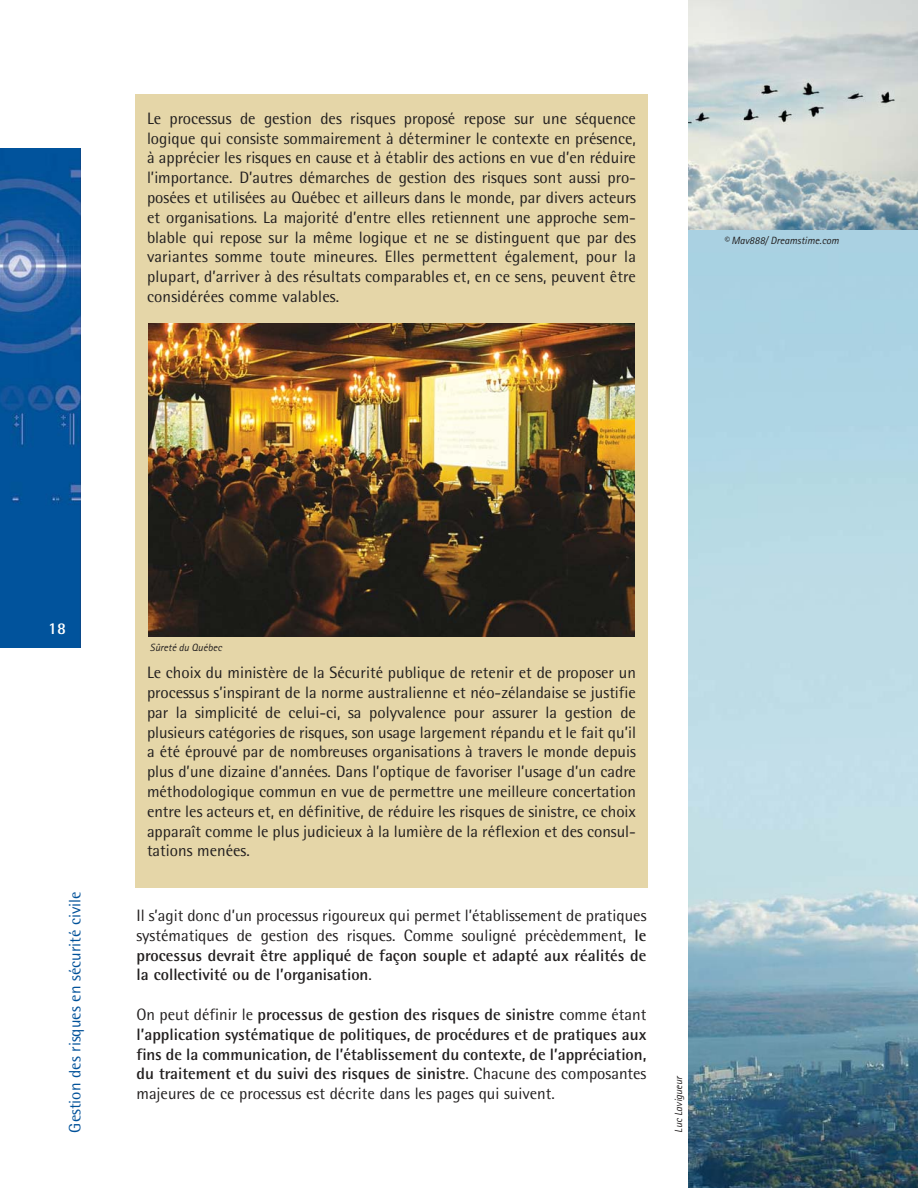
<style>
.page{position:relative;width:918px;height:1188px;background:#fff}
.page>*{position:absolute;margin:0;border:0;box-sizing:border-box;transform-origin:0 0}
.t1{font:16.5px/19.8px "Rotis Semi Sans";color:#221f1f;text-align:justify}
.t2{font:700 16.5px/19.8px "Rotis Semi Sans";color:#221f1f;text-align:justify}
.t3{font:16.5px "Rotis Semi Sans";color:#005199}
.t4{font:700 16.5px "Rotis Semi Sans";color:#fff}
.t5{font:italic 10.5px "Rotis Sans Serif";color:#221f1f}
.s1{font-weight:700}
.s2{font-weight:400}
</style>
<div class="page">
<img style="left:688px;top:230px;width:230px;height:958px">
<img style="left:0;top:148px;width:81px;height:500px">
<img style="left:688px;top:0;width:230px;height:230px">
<div style="left:135px;top:94px;width:513px;height:794px;background:#e5d6a8"></div>
<img style="left:148px;top:324px;width:486px;height:313px">
<p class="t1" style="left:147px;top:110px;width:491px">Le processus de gestion des risques proposé repose sur une séquence logique qui consiste sommairement à déterminer le contexte en présence, à apprécier les risques en cause et à établir des actions en vue d’en réduire l’importance. D’autres démarches de gestion des risques sont aussi pro&shy;posées et utilisées au Québec et ailleurs dans le monde, par divers acteurs et organisations. La majorité d’entre elles retiennent une approche sem&shy;blable qui repose sur la même logique et ne se distinguent que par des variantes somme toute mineures. Elles permettent également, pour la plupart, d’arriver à des résultats comparables et, en ce sens, peuvent être considérées comme valables.</p>
<p class="t5" style="left:724px;top:237px;width:117px">© Mav888/ Dreamstime.com</p>
<p class="t4" style="left:48px;top:622px;width:19px">18</p>
<p class="t3" style="left:69px;top:1132px;width:243px;rotate:-90deg">Gestion des risques en sécurité civile</p>
<p class="t5" style="left:150px;top:644px;width:73px">Sûreté du Québec</p>
<p class="t1" style="left:147px;top:664px;width:491px">Le choix du ministère de la Sécurité publique de retenir et de proposer un processus s’inspirant de la norme australienne et néo-zélandaise se justifie par la simplicité de celui-ci, sa polyvalence pour assurer la gestion de plusieurs catégories de risques, son usage largement répandu et le fait qu’il a été éprouvé par de nombreuses organisations à travers le monde depuis plus d’une dizaine d’années. Dans l’optique de favoriser l’usage d’un cadre méthodologique commun en vue de permettre une meilleure concertation entre les acteurs et, en définitive, de réduire les risques de sinistre, ce choix apparaît comme le plus judicieux à la lumière de la réflexion et des consul&shy;tations menées.</p>
<p class="t1" style="left:136px;top:907px;width:512px">Il s’agit donc d’un processus rigoureux qui permet l’établissement de pratiques systématiques de gestion des risques. Comme souligné précèdemment, <span class="s1">le processus devrait être appliqué de façon souple et adapté aux réalités de la collectivité ou de l’organisation</span>.</p>
<p class="t2" style="left:136px;top:1006px;width:511px"><span class="s2">On peut définir le</span> processus de gestion des risques de sinistre <span class="s2">comme étant </span>l’application systématique de politiques, de procédures et de pratiques aux fins de la communication, de l’établissement du contexte, de l’appréciation, du traitement et du suivi des risques de sinistre<span class="s2">. Chacune des composantes majeures de ce processus est décrite dans les pages qui suivent.</span></p>
<p class="t5" style="left:675px;top:1132px;width:59px;rotate:-90deg">Luc Lavigueur</p>
</div>
